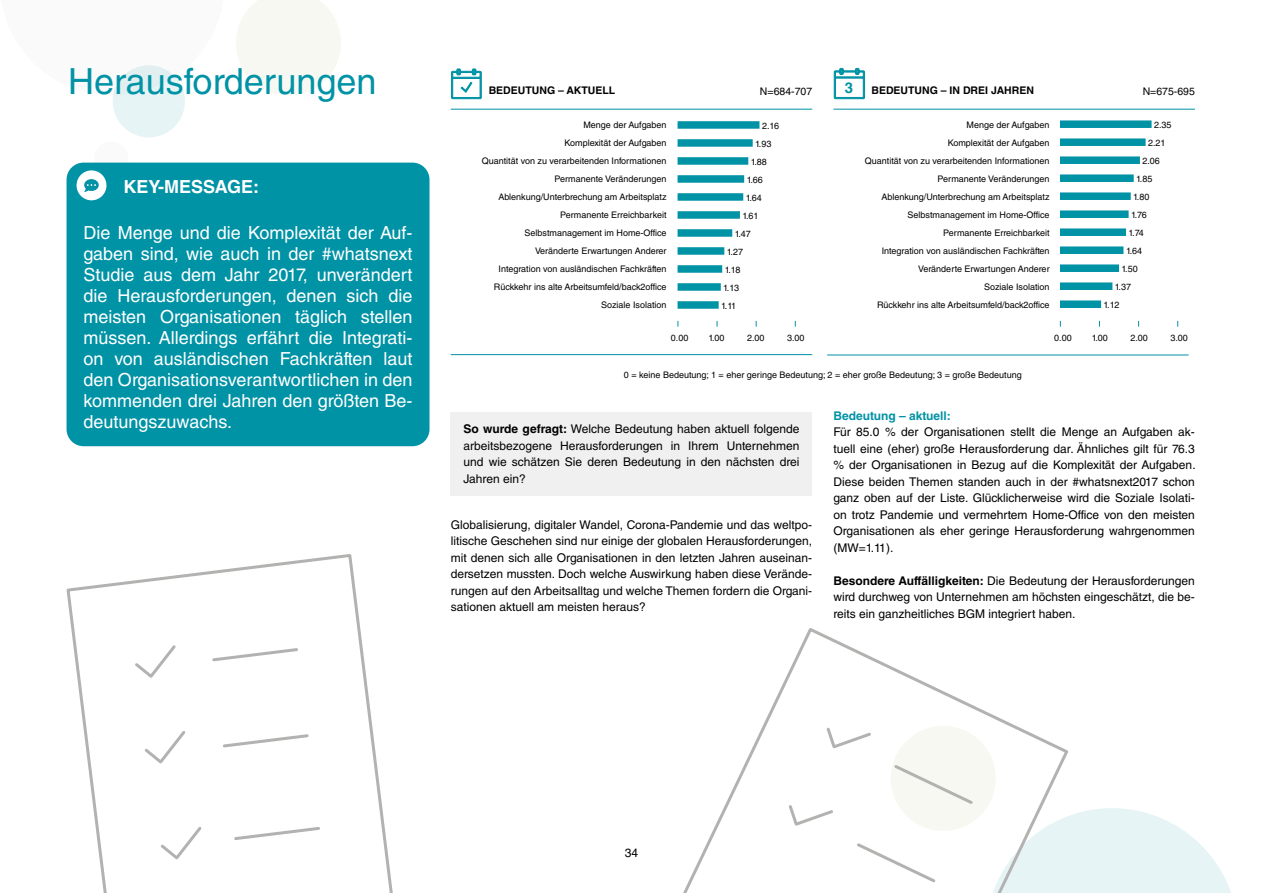
<style>
.page{position:relative;width:1263px;height:893px;background:#fff}
.page>*{position:absolute;margin:0;border:0;box-sizing:border-box;transform-origin:0 0}
.t1{font:36px "Helvetica LT Std";color:#0092a5}
.t2{font:18px/21px "Helvetica LT Std";color:#fff;text-align:justify}
.t3{font:700 18px "Helvetica LT Std";color:#fff}
.t4{font:700 15px "Helvetica LT Std";color:#0092a5}
.t5{font:12px/16.5px "Helvetica LT Std";color:#000;text-align:justify}
.t6{font:700 12px "Helvetica LT Std";color:#0092a5}
.t7{font:700 10.5px "Helvetica LT Std";color:#000}
.t8{font:10.5px "Helvetica LT Std";color:#000}
.t9{font:9px/18px "Helvetica LT Std";color:#000;text-align:right}
.s1{font-weight:700}
</style>
<div class="page">
<svg style="left:236px;top:0;width:105px;height:95px"></svg>
<div style="left:113px;top:65px;width:72px;height:72px;background:#e6f4f6;border-radius:50%"></div>
<div style="left:94px;top:141px;width:34px;height:34px;background:#fafafa;border-radius:50%"></div>
<svg style="left:1071px;top:808px;width:160px;height:85px"></svg>
<div style="left:677px;top:121px;width:82px;height:8px;background:#0092a5"></div>
<div style="left:677px;top:139px;width:76px;height:8px;background:#0092a5"></div>
<div style="left:677px;top:157px;width:71px;height:8px;background:#0092a5"></div>
<div style="left:677px;top:175px;width:67px;height:8px;background:#0092a5"></div>
<div style="left:677px;top:193px;width:66px;height:8px;background:#0092a5"></div>
<div style="left:677px;top:211px;width:63px;height:8px;background:#0092a5"></div>
<div style="left:677px;top:229px;width:55px;height:8px;background:#0092a5"></div>
<div style="left:677px;top:247px;width:47px;height:8px;background:#0092a5"></div>
<div style="left:677px;top:265px;width:45px;height:8px;background:#0092a5"></div>
<div style="left:677px;top:283px;width:44px;height:8px;background:#0092a5"></div>
<div style="left:677px;top:301px;width:42px;height:8px;background:#0092a5"></div>
<hr style="left:451px;top:109px;width:361px;height:1px;background:#0092a5">
<svg style="left:451px;top:68px;width:31px;height:31px"></svg>
<hr style="left:451px;top:354px;width:361px;height:1px;background:#0092a5">
<div style="left:451px;top:412px;width:361px;height:84px;background:#f0f0f0"></div>
<hr style="left:833px;top:109px;width:362px;height:1px;background:#0092a5">
<hr style="left:827px;top:355px;width:361px;height:1px;background:#0092a5">
<svg style="left:833px;top:68px;width:32px;height:31px"></svg>
<div style="left:1060px;top:120px;width:91px;height:8px;background:#0092a5"></div>
<div style="left:1060px;top:138px;width:85px;height:8px;background:#0092a5"></div>
<div style="left:1060px;top:156px;width:80px;height:8px;background:#0092a5"></div>
<div style="left:1060px;top:174px;width:74px;height:8px;background:#0092a5"></div>
<div style="left:1060px;top:192px;width:71px;height:8px;background:#0092a5"></div>
<div style="left:1060px;top:210px;width:68px;height:8px;background:#0092a5"></div>
<div style="left:1060px;top:228px;width:66px;height:8px;background:#0092a5"></div>
<div style="left:1060px;top:246px;width:63px;height:8px;background:#0092a5"></div>
<div style="left:1060px;top:264px;width:59px;height:8px;background:#0092a5"></div>
<div style="left:1060px;top:282px;width:52px;height:8px;background:#0092a5"></div>
<div style="left:1060px;top:300px;width:41px;height:8px;background:#0092a5"></div>
<div style="left:67px;top:163px;width:362px;height:283px;background:#0092a5;border-radius:17px"></div>
<div style="left:77px;top:170px;width:29px;height:30px;background:#fff;border-radius:50%"></div>
<svg style="left:84px;top:179px;width:15px;height:13px"></svg>
<svg style="left:66px;top:554px;width:327px;height:339px"></svg>
<svg style="left:210px;top:646px;width:90px;height:17px"></svg>
<svg style="left:221px;top:732px;width:89px;height:17px"></svg>
<svg style="left:232px;top:825px;width:90px;height:17px"></svg>
<svg style="left:132px;top:642px;width:46px;height:39px"></svg>
<svg style="left:158px;top:824px;width:46px;height:38px"></svg>
<svg style="left:683px;top:628px;width:388px;height:265px"></svg>
<svg style="left:892px;top:762px;width:83px;height:44px"></svg>
<svg style="left:854px;top:841px;width:84px;height:44px"></svg>
<svg style="left:824px;top:725px;width:49px;height:26px"></svg>
<h1 class="t1" style="left:68px;top:61px;width:310px">Herausforderungen</h1>
<h2 class="t3" style="left:124px;top:176px;width:137px">KEY-MESSAGE:</h2>
<p class="t2" style="left:84px;top:222px;width:330px">Die Menge und die Komplexität der Auf&shy;gaben sind, wie auch in der #whatsnext Studie aus dem Jahr 2017, unverändert die Herausforderungen, denen sich die meisten Organisationen täglich stellen müssen. Allerdings erfährt die Integrati&shy;on von ausländischen Fachkräften laut den Organisationsverantwortlichen in den kommenden drei Jahren den größten Be&shy;deutungszuwachs.</p>
<p class="t7" style="left:489px;top:85px;width:128px">BEDEUTUNG – AKTUELL</p>
<p class="t9" style="left:482px;top:116px;width:186px">Menge der Aufgaben<br>Komplexität der Aufgaben<br>Quantität von zu verarbeitenden Informationen Permanente Veränderungen Ablenkung/Unterbrechung am Arbeitsplatz Permanente Erreichbarkeit Selbstmanagement im Home-Office Veränderte Erwartungen Anderer<br>Integration von ausländischen Fachkräften Rückkehr ins alte Arbeitsumfeld/back2office Soziale Isolation</p>
<p class="t8" style="left:760px;top:85px;width:54px">N=684-707</p>
<p class="t9" style="left:762px;top:117px;width:19px">2.16</p>
<p class="t9" style="left:755px;top:135px;width:18px">1.93</p>
<p class="t9" style="left:751px;top:153px;width:18px">1.88</p>
<p class="t9" style="left:747px;top:171px;width:18px">1.66</p>
<p class="t9" style="left:746px;top:189px;width:18px">1.64</p>
<p class="t9" style="left:742px;top:207px;width:18px">1.61</p>
<p class="t9" style="left:735px;top:225px;width:18px">1.47</p>
<p class="t9" style="left:727px;top:243px;width:18px">1.27</p>
<p class="t9" style="left:725px;top:261px;width:17px">1.18</p>
<p class="t9" style="left:723px;top:279px;width:17px">1.13</p>
<p class="t9" style="left:721px;top:297px;width:17px">1.11</p>
<p class="t9" style="left:671px;top:329px;width:19px">0.00</p>
<p class="t9" style="left:708px;top:329px;width:18px">1.00</p>
<p class="t9" style="left:747px;top:329px;width:19px">2.00</p>
<p class="t9" style="left:787px;top:329px;width:19px">3.00</p>
<p class="t4" style="left:845px;top:80px;width:10px">3</p>
<p class="t8" style="left:1143px;top:85px;width:54px">N=675-695</p>
<p class="t9" style="left:865px;top:116px;width:186px">Menge der Aufgaben<br>Komplexität der Aufgaben<br>Quantität von zu verarbeitenden Informationen Permanente Veränderungen Ablenkung/Unterbrechung am Arbeitsplatz Selbstmanagement im Home-Office Permanente Erreichbarkeit<br>Integration von ausländischen Fachkräften Veränderte Erwartungen Anderer<br>Soziale Isolation<br>Rückkehr ins alte Arbeitsumfeld/back2office</p>
<p class="t9" style="left:1154px;top:116px;width:19px">2.35</p>
<p class="t7" style="left:871px;top:85px;width:164px">BEDEUTUNG – IN DREI JAHREN</p>
<p class="t9" style="left:1148px;top:134px;width:19px">2.21</p>
<p class="t9" style="left:1142px;top:152px;width:19px">2.06</p>
<p class="t9" style="left:1136px;top:170px;width:18px">1.85</p>
<p class="t9" style="left:1133px;top:188px;width:18px">1.80</p>
<p class="t9" style="left:1131px;top:206px;width:17px">1.76</p>
<p class="t9" style="left:1128px;top:224px;width:17px">1.74</p>
<p class="t9" style="left:1126px;top:242px;width:18px">1.64</p>
<p class="t9" style="left:1121px;top:260px;width:18px">1.50</p>
<p class="t9" style="left:1115px;top:278px;width:18px">1.37</p>
<p class="t9" style="left:1103px;top:296px;width:17px">1.12</p>
<p class="t9" style="left:1054px;top:329px;width:19px">0.00</p>
<p class="t9" style="left:1092px;top:329px;width:18px">1.00</p>
<p class="t9" style="left:1130px;top:329px;width:19px">2.00</p>
<p class="t9" style="left:1170px;top:329px;width:19px">3.00</p>
<p class="t9" style="left:624px;top:365px;width:399px">0 = keine Bedeutung; 1 = eher geringe Bedeutung; 2 = eher große Bedeutung; 3 = große Bedeutung</p>
<p class="t5" style="left:463px;top:421px;width:337px"><span class="s1">So wurde gefragt:</span> Welche Bedeutung haben aktuell folgende arbeitsbezogene Herausforderungen in Ihrem Unternehmen und wie schätzen Sie deren Bedeutung in den nächsten drei Jahren ein?</p>
<p class="t5" style="left:451px;top:516px;width:363px">Globalisierung, digitaler Wandel, Corona-Pandemie und das weltpo&shy;litische Geschehen sind nur einige der globalen Herausforderungen, mit denen sich alle Organisationen in den letzten Jahren auseinan&shy;dersetzen mussten. Doch welche Auswirkung haben diese Verände&shy;rungen auf den Arbeitsalltag und welche Themen fordern die Organi&shy;sationen aktuell am meisten heraus?</p>
<p class="t6" style="left:833px;top:409px;width:119px">Bedeutung – aktuell:</p>
<p class="t5" style="left:833px;top:424px;width:364px">Für 85.0 % der Organisationen stellt die Menge an Aufgaben ak&shy;tuell eine (eher) große Herausforderung dar. Ähnliches gilt für 76.3 % der Organisationen in Bezug auf die Komplexität der Aufgaben.<br>Diese beiden Themen standen auch in der #whatsnext2017 schon ganz oben auf der Liste. Glücklicherweise wird die Soziale Isolati&shy;on trotz Pandemie und vermehrtem Home-Office von den meisten Organisationen als eher geringe Herausforderung wahrgenommen (MW=1.11).</p>
<p class="t5" style="left:833px;top:573px;width:363px"><span class="s1">Besondere Auffälligkeiten:</span> Die Bedeutung der Herausforderungen wird durchweg von Unternehmen am höchsten eingeschätzt, die be&shy;reits ein ganzheitliches BGM integriert haben.</p>
<p class="t5" style="left:625px;top:844px;width:15px">34</p>
</div>
